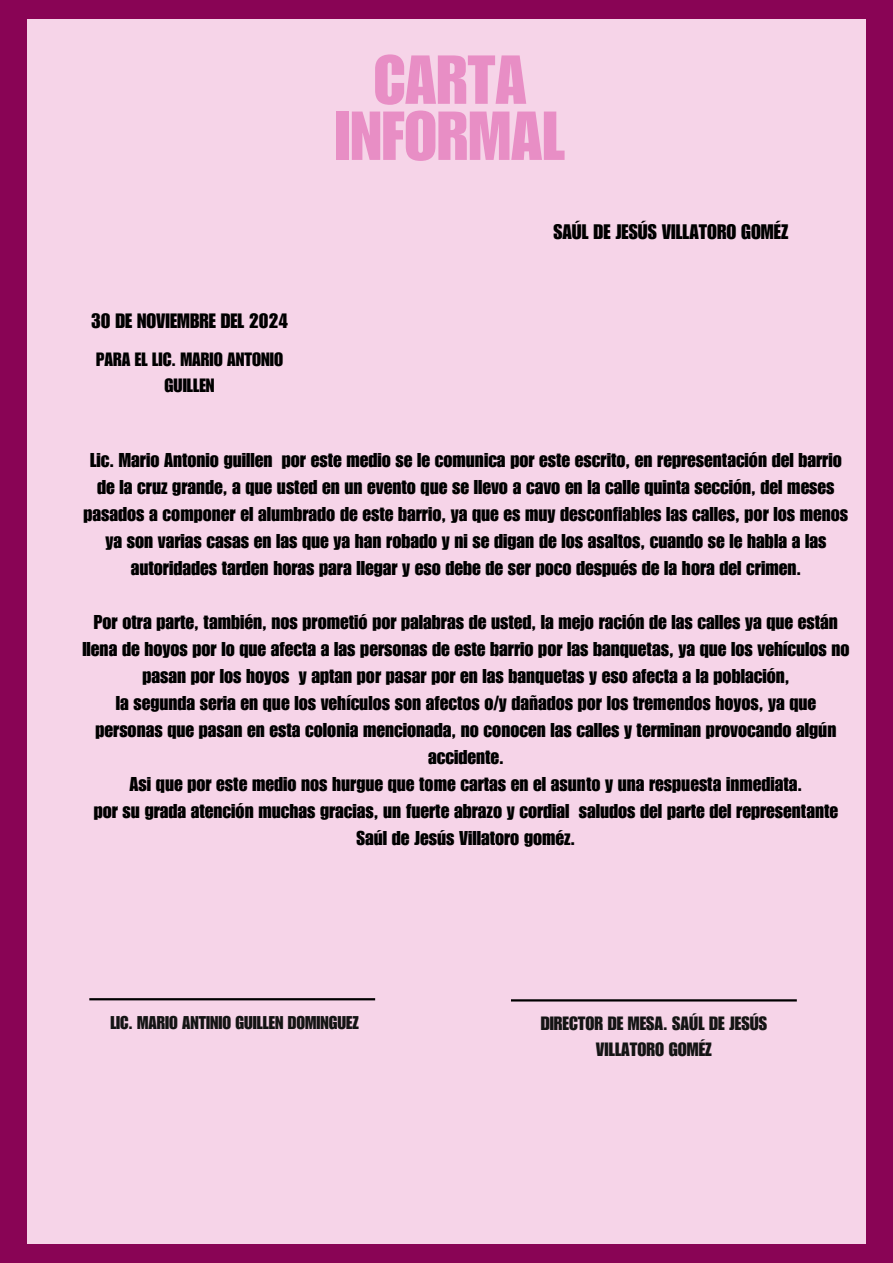
<style>
.page{position:relative;width:893px;height:1263px;background:#890455}
.page>*{position:absolute;margin:0;border:0;box-sizing:border-box;transform-origin:0 0}
.t1{font:67.72px/56.1px "Impact LT Std";color:#e88ec5;text-align:center}
.t2{font:20.48px "Impact LT Std";color:#000}
.t3{font:20.25px "Impact LT Std";color:#000}
.t4{font:19.5px/27px "Impact LT Std";color:#000;text-align:center}
.t5{font:18.75px/25.9px "Impact LT Std";color:#141414;text-align:center}
.t6{font:18.75px/25.9px "Impact LT Std";color:#000;text-align:center}
.t7{font:18px "Impact LT Std";color:#141414}
</style>
<div class="page">
<div style="left:27px;top:19px;width:839px;height:1225px;background:#f6d4e8"></div>
<hr style="left:89px;top:998px;width:286px;height:2px;background:#000">
<hr style="left:511px;top:999px;width:286px;height:2px;background:#000">
<h1 class="t1" style="left:335px;top:61px;width:231px">CARTA<br>INFORMAL</h1>
<h2 class="t3" style="left:91px;top:314px;width:198px">30 DE NOVIEMBRE DEL 2024</h2>
<h2 class="t6" style="left:96px;top:349px;width:189px">PARA EL LIC. MARIO ANTONIO<br>GUILLEN</h2>
<h2 class="t2" style="left:553px;top:224px;width:236px">SAÚL DE JESÚS VILLATORO GOMÉZ</h2>
<h3 class="t4" style="left:84px;top:449px;width:766px">Lic. Mario Antonio guillen por este medio se le comunica por este escrito, en representación del barrio de la cruz grande, a que usted en un evento que se llevo a cavo en la calle quinta sección, del meses pasados a componer el alumbrado de este barrio, ya que es muy desconfiables las calles, por los menos ya son varias casas en las que ya han robado y ni se digan de los asaltos, cuando se le habla a las autoridades tarden horas para llegar y eso debe de ser poco después de la hora del crimen.</h3>
<h3 class="t4" style="left:82px;top:611px;width:768px">Por otra parte, también, nos prometió por palabras de usted, la mejo ración de las calles ya que están llena de hoyos por lo que afecta a las personas de este barrio por las banquetas, ya que los vehículos no pasan por los hoyos y aptan por pasar por en las banquetas y eso afecta a la población,<br>la segunda seria en que los vehículos son afectos o/y dañados por los tremendos hoyos, ya que personas que pasan en esta colonia mencionada, no conocen las calles y terminan provocando algún accidente.<br>Asi que por este medio nos hurgue que tome cartas en el asunto y una respuesta inmediata.<br>por su grada atención muchas gracias, un fuerte abrazo y cordial saludos del parte del representante Saúl de Jesús Villatoro goméz.</h3>
<p class="t7" style="left:110px;top:1016px;width:250px">LIC. MARIO ANTINIO GUILLEN DOMINGUEZ</p>
<h2 class="t5" style="left:541px;top:1013px;width:228px">DIRECTOR DE MESA. SAÚL DE JESÚS<br>VILLATORO GOMÉZ</h2>
</div>
